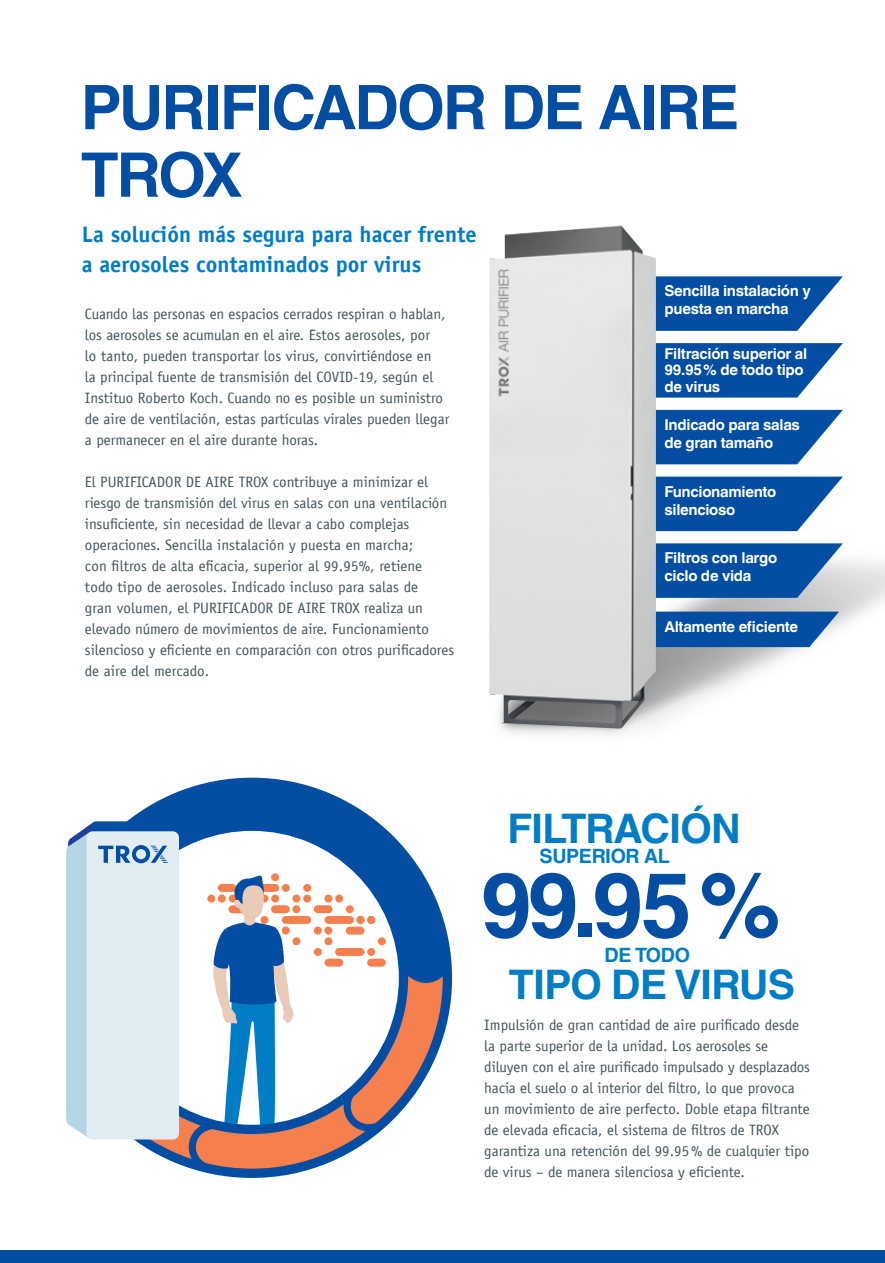
<style>
.page{position:relative;width:885px;height:1263px;background:#fff}
.page>*{position:absolute;margin:0;border:0;box-sizing:border-box;transform-origin:0 0}
.t1{font:700 90.6px "TROX Helvetica";color:#034ea2}
.t2{font:700 61.5px/67.5px "TROX Helvetica";letter-spacing:-.03em;color:#034ea2}
.t3{font:700 40.8px "TROX Helvetica";letter-spacing:-.02em;color:#007dc5}
.t4{font:700 22.5px/30px "TROX Officina Sans";color:#007dc5}
.t5{font:700 19.8px "TROX Helvetica";letter-spacing:-.02em;color:#007dc5}
.t6{font:15px/21px "TROX Officina Sans";color:#43525a}
.t7{font:700 15px/18px "TROX Helvetica";letter-spacing:-.02em;color:#fff}
</style>
<div class="page">
<svg style="left:656px;top:276px;width:186px;height:55px;background:#2263ad"></svg>
<svg style="left:656px;top:343px;width:186px;height:55px;background:#2263ad"></svg>
<svg style="left:656px;top:410px;width:186px;height:54px;background:#1f62ac"></svg>
<svg style="left:656px;top:477px;width:186px;height:54px;background:#2062ac"></svg>
<svg style="left:656px;top:612px;width:183px;height:35px;background:#165ba8"></svg>
<svg style="left:656px;top:543px;width:186px;height:55px;background:#1d5fa9"></svg>
<div style="left:0;top:1250px;width:884px;height:13px;background:#034ea2"></div>
<svg style="left:127px;top:778px;width:325px;height:400px"></svg>
<svg style="left:91px;top:821px;width:82px;height:15px"></svg>
<svg style="left:66px;top:822px;width:376px;height:346px"></svg>
<img style="left:489px;top:225px;width:167px;height:504px">
<h2 class="t2" style="left:81px;top:74px;width:659px">PURIFICADOR DE AIRE<br>TROX</h2>
<h3 class="t4" style="left:82px;top:219px;width:396px">La solución más segura para hacer frente a aerosoles contaminados por virus</h3>
<p class="t6" style="left:85px;top:304px;width:366px">Cuando las personas en espacios cerrados respiran o hablan, los aerosoles se acumulan en el aire. Estos aerosoles, por<br>lo tanto, pueden transportar los virus, convirtiéndose en<br>la principal fuente de transmisión del COVID-19, según el Instituo Roberto Koch. Cuando no es posible un suministro de aire de ventilación, estas partículas virales pueden llegar a permanecer en el aire durante horas.</p>
<p class="t6" style="left:85px;top:472px;width:371px">El PURIFICADOR DE AIRE TROX contribuye a minimizar el riesgo de transmisión del virus en salas con una ventilación insuficiente, sin necesidad de llevar a cabo complejas operaciones. Sencilla instalación y puesta en marcha;<br>con filtros de alta eficacia, superior al 99.95%, retiene<br>todo tipo de aerosoles. Indicado incluso para salas de<br>gran volumen, el PURIFICADOR DE AIRE TROX realiza un elevado número de movimientos de aire. Funcionamiento silencioso y eficiente en comparación con otros purificadores de aire del mercado.</p>
<p class="t7" style="left:664px;top:282px;width:148px">Sencilla instalación y puesta en marcha</p>
<p class="t7" style="left:664px;top:345px;width:144px;line-height:16.5px">Filtración superior al<br>99.95% de todo tipo de virus</p>
<p class="t7" style="left:664px;top:416px;width:137px">Indicado para salas de gran tamaño</p>
<p class="t7" style="left:664px;top:482px;width:113px">Funcionamiento silencioso</p>
<p class="t7" style="left:664px;top:549px;width:114px">Filtros con largo ciclo de vida</p>
<p class="t7" style="left:664px;top:618px;width:135px">Altamente eficiente</p>
<h3 class="t3" style="left:507px;top:805px;width:235px">FILTRACIÓN</h3>
<h3 class="t5" style="left:539px;top:844px;width:131px">SUPERIOR AL</h3>
<h1 class="t1" style="left:480px;top:853px;width:302px">99.95%</h1>
<h3 class="t5" style="left:604px;top:944px;width:87px">DE TODO</h3>
<h3 class="t3" style="left:509px;top:960px;width:287px">TIPO DE VIRUS</h3>
<p class="t6" style="left:484px;top:1015px;width:327px">Impulsión de gran cantidad de aire purificado desde la parte superior de la unidad. Los aerosoles se diluyen con el aire purificado impulsado y desplazados hacia el suelo o al interior del filtro, lo que provoca un movimiento de aire perfecto. Doble etapa filtrante de elevada eficacia, el sistema de filtros de TROX garantiza una retención del 99.95% de cualquier tipo de virus – de manera silenciosa y eficiente.</p>
</div>
